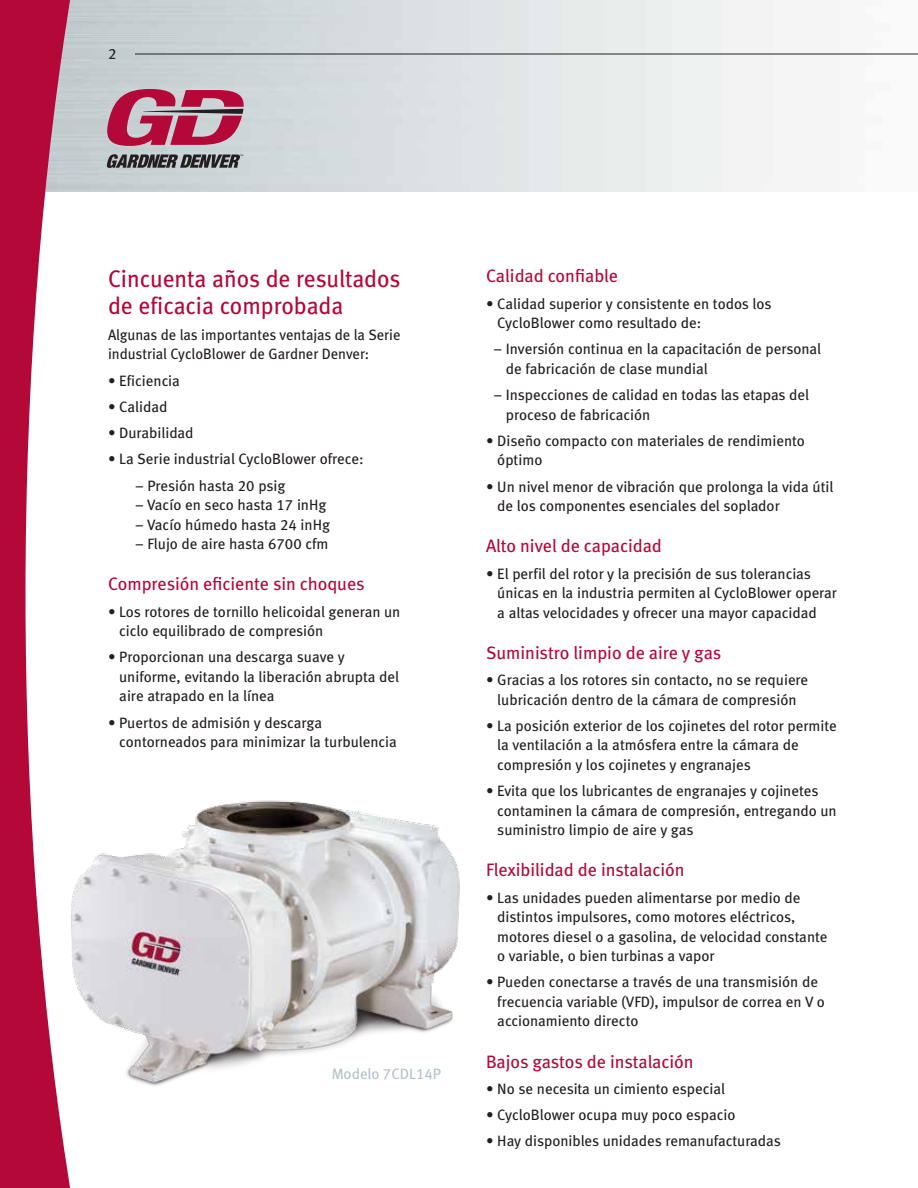
<style>
.page{position:relative;width:918px;height:1188px;background:#fff}
.page>*{position:absolute;margin:0;border:0;box-sizing:border-box;transform-origin:0 0}
.t1{font:24px/27px "Meta Book LF";letter-spacing:-.005em;color:#b30838}
.t2{font:18px "Meta Book LF";color:#b30838}
.t3{font:15px/19.5px "Meta Book LF";color:#231f20}
.t4{font:15px "Meta Book LF";color:#b2c2ca}
</style>
<div class="page">
<svg style="left:0;top:0;width:72px;height:1188px;fill:#b30838"></svg>
<img style="left:57px;top:791px;width:403px;height:300px">
<hr style="left:135px;top:54px;width:783px;height:1px;background:#231f20">
<svg style="left:107px;top:89px;width:137px;height:57px;background:#b75e79"></svg>
<svg style="left:107px;top:154px;width:136px;height:14px;background:#606163"></svg>
<p class="t3" style="left:108px;top:44px;width:10px">2</p>
<h1 class="t1" style="left:108px;top:264px;width:294px">Cincuenta años de resultados de eficacia comprobada</h1>
<p class="t3" style="left:108px;top:325px;width:294px">Algunas de las importantes ventajas de la Serie industrial CycloBlower de Gardner Denver:</p>
<p class="t3" style="left:108px;top:370px;width:73px">• Eficiencia</p>
<p class="t3" style="left:108px;top:397px;width:61px">• Calidad</p>
<p class="t3" style="left:108px;top:423px;width:87px">• Durabilidad</p>
<p class="t3" style="left:108px;top:449px;width:257px">• La Serie industrial CycloBlower ofrece:</p>
<p class="t3" style="left:135px;top:475px;width:152px">– Presión hasta 20 psig</p>
<p class="t3" style="left:135px;top:495px;width:193px">– Vacío en seco hasta 17 inHg</p>
<p class="t3" style="left:135px;top:514px;width:197px">– Vacío húmedo hasta 24 inHg</p>
<p class="t3" style="left:135px;top:534px;width:195px">– Flujo de aire hasta 6700 cfm</p>
<p class="t2" style="left:108px;top:573px;width:258px">Compresión eficiente sin choques</p>
<p class="t3" style="left:119px;top:601px;width:283px;text-indent:-11px">• Los rotores de tornillo helicoidal generan un ciclo equilibrado de compresión</p>
<p class="t3" style="left:119px;top:647px;width:281px;text-indent:-11px">• Proporcionan una descarga suave y uniforme, evitando la liberación abrupta del aire atrapado en la línea</p>
<p class="t3" style="left:119px;top:712px;width:279px;text-indent:-11px">• Puertos de admisión y descarga contorneados para minimizar la turbulencia</p>
<p class="t4" style="left:332px;top:1065px;width:111px">Modelo 7CDL14P</p>
<p class="t2" style="left:486px;top:266px;width:134px">Calidad confiable</p>
<p class="t3" style="left:497px;top:293px;width:276px;text-indent:-11px">• Calidad superior y consistente en todos los<br>CycloBlower como resultado de:</p>
<p class="t3" style="left:506px;top:339px;width:317px;text-indent:-12px">– Inversión continua en la capacitación de personal de fabricación de clase mundial</p>
<p class="t3" style="left:506px;top:385px;width:305px;text-indent:-12px">– Inspecciones de calidad en todas las etapas del proceso de fabricación</p>
<p class="t3" style="left:497px;top:431px;width:309px;text-indent:-11px">• Diseño compacto con materiales de rendimiento óptimo</p>
<p class="t3" style="left:497px;top:476px;width:338px;text-indent:-11px">• Un nivel menor de vibración que prolonga la vida útil de los componentes esenciales del soplador</p>
<p class="t2" style="left:486px;top:536px;width:177px">Alto nivel de capacidad</p>
<p class="t3" style="left:497px;top:563px;width:341px;text-indent:-11px">• El perfil del rotor y la precisión de sus tolerancias únicas en la industria permiten al CycloBlower operar a altas velocidades y ofrecer una mayor capacidad</p>
<p class="t2" style="left:486px;top:642px;width:237px">Suministro limpio de aire y gas</p>
<p class="t3" style="left:486px;top:670px;width:324px;text-align:center">• Gracias a los rotores sin contacto, no se requiere lubricación dentro de la cámara de compresión</p>
<p class="t3" style="left:497px;top:716px;width:341px;text-indent:-11px">• La posición exterior de los cojinetes del rotor permite la ventilación a la atmósfera entre la cámara de compresión y los cojinetes y engranajes</p>
<p class="t3" style="left:497px;top:781px;width:341px;text-indent:-11px">• Evita que los lubricantes de engranajes y cojinetes contaminen la cámara de compresión, entregando un suministro limpio de aire y gas</p>
<p class="t2" style="left:486px;top:860px;width:200px">Flexibilidad de instalación</p>
<p class="t3" style="left:497px;top:887px;width:332px;text-indent:-11px">• Las unidades pueden alimentarse por medio de distintos impulsores, como motores eléctricos, motores diesel o a gasolina, de velocidad constante o variable, o bien turbinas a vapor</p>
<p class="t3" style="left:497px;top:972px;width:329px;text-indent:-11px">• Pueden conectarse a través de una transmisión de frecuencia variable (VFD), impulsor de correa en V o accionamiento directo</p>
<p class="t2" style="left:486px;top:1051px;width:209px">Bajos gastos de instalación</p>
<p class="t3" style="left:486px;top:1079px;width:241px">• No se necesita un cimiento especial</p>
<p class="t3" style="left:486px;top:1105px;width:251px">• CycloBlower ocupa muy poco espacio</p>
<p class="t3" style="left:486px;top:1131px;width:296px">• Hay disponibles unidades remanufacturadas</p>
</div>
